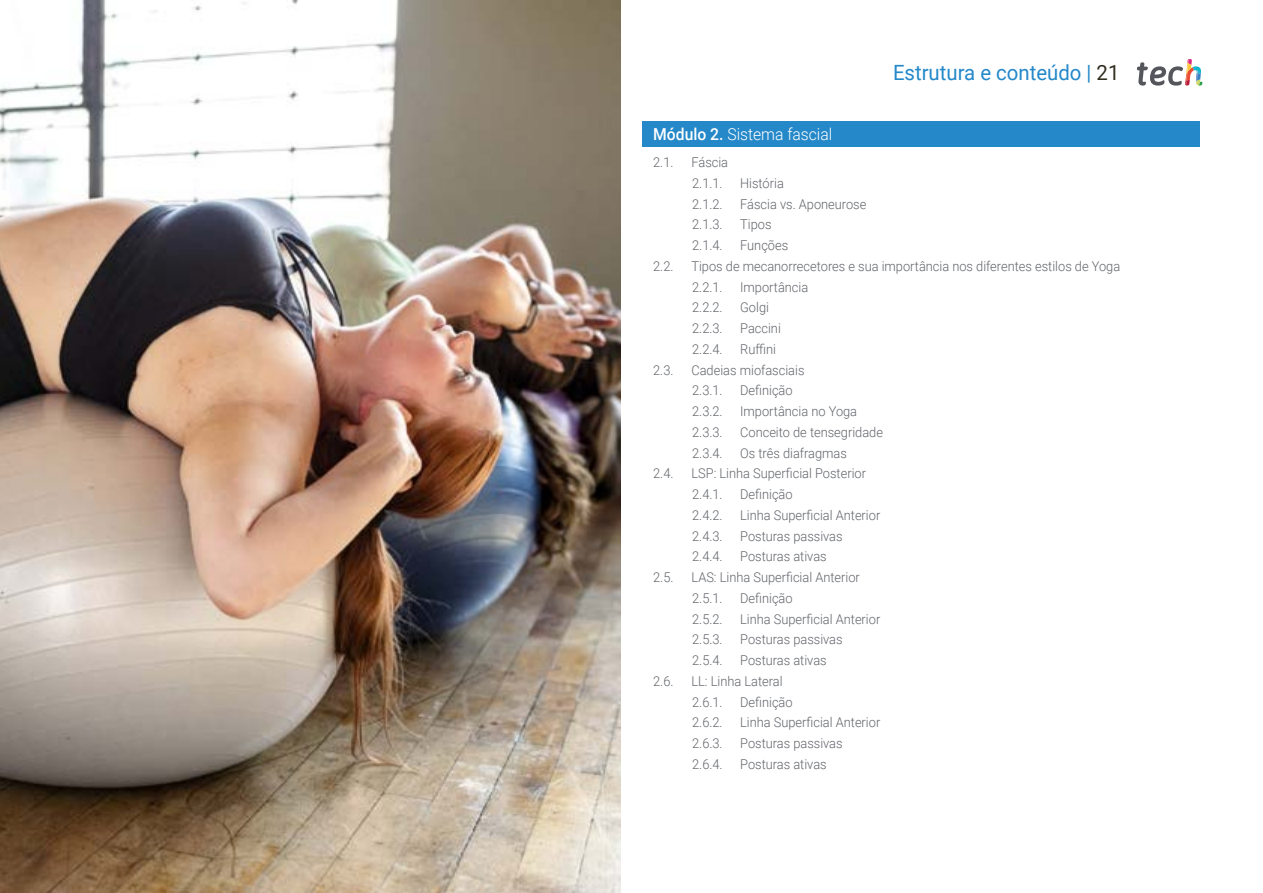
<style>
.page{position:relative;width:1263px;height:893px;background:#fff}
.page>*{position:absolute;margin:0;border:0;box-sizing:border-box;transform-origin:0 0}
.t1{font:21px "Roboto";color:#2488c9}
.t2{font:300 16.5px "Roboto";color:#fff;scale:.95 1}
.t3{font:300 13.5px/20.7px "Roboto";color:#61646a;scale:.95 1}
.s1{font-weight:500}
.s2{color:#312e20}
</style>
<div class="page">
<img style="left:0;top:0;width:621px;height:893px">
<div style="left:642px;top:121px;width:557px;height:25px;background:#2488c9"></div>
<svg style="left:1137px;top:59px;width:65px;height:27px"></svg>
<p class="t2" style="left:653px;top:123px;width:190px"><span class="s1">Módulo 2.</span> Sistema fascial</p>
<p class="t3" style="left:653px;top:151px;width:23px">2.1.</p>
<p class="t3" style="left:691px;top:151px;width:40px">Fáscia<br>2.1.1.</p>
<p class="t3" style="left:740px;top:172px;width:47px">História</p>
<p class="t3" style="left:692px;top:193px;width:34px">2.1.2.</p>
<p class="t3" style="left:740px;top:193px;width:134px">Fáscia vs. Aponeurose</p>
<p class="t3" style="left:692px;top:214px;width:34px">2.1.3.</p>
<p class="t3" style="left:740px;top:214px;width:34px">Tipos</p>
<p class="t3" style="left:692px;top:234px;width:34px">2.1.4.</p>
<p class="t3" style="left:740px;top:234px;width:52px">Funções</p>
<h1 class="t1" style="left:893px;top:57px;width:228px">Estrutura e conteúdo | <span class="s2">21</span></h1>
<p class="t3" style="left:653px;top:255px;width:23px">2.2.</p>
<p class="t3" style="left:691px;top:255px;width:453px">Tipos de mecanorrecetores e sua importância nos diferentes estilos de Yoga<br>2.2.1.</p>
<p class="t3" style="left:740px;top:276px;width:73px">Importância</p>
<p class="t3" style="left:692px;top:297px;width:34px">2.2.2.</p>
<p class="t3" style="left:740px;top:297px;width:32px">Golgi</p>
<p class="t3" style="left:692px;top:317px;width:34px">2.2.3.</p>
<p class="t3" style="left:740px;top:317px;width:44px">Paccini</p>
<p class="t3" style="left:692px;top:338px;width:34px">2.2.4.</p>
<p class="t3" style="left:740px;top:338px;width:39px">Ruffini</p>
<p class="t3" style="left:653px;top:359px;width:23px">2.3.</p>
<p class="t3" style="left:691px;top:359px;width:121px">Cadeias miofasciais<br>2.3.1.</p>
<p class="t3" style="left:740px;top:380px;width:57px">Definição</p>
<p class="t3" style="left:692px;top:400px;width:34px">2.3.2.</p>
<p class="t3" style="left:740px;top:400px;width:125px">Importância no Yoga</p>
<p class="t3" style="left:692px;top:421px;width:34px">2.3.3.</p>
<p class="t3" style="left:740px;top:421px;width:152px">Conceito de tensegridade</p>
<p class="t3" style="left:692px;top:442px;width:34px">2.3.4.</p>
<p class="t3" style="left:740px;top:442px;width:114px">Os três diafragmas</p>
<p class="t3" style="left:653px;top:463px;width:23px">2.4.</p>
<p class="t3" style="left:691px;top:463px;width:185px">LSP: Linha Superficial Posterior<br>2.4.1.</p>
<p class="t3" style="left:740px;top:483px;width:57px">Definição</p>
<p class="t3" style="left:692px;top:504px;width:34px">2.4.2.</p>
<p class="t3" style="left:740px;top:504px;width:149px">Linha Superficial Anterior</p>
<p class="t3" style="left:692px;top:525px;width:34px">2.4.3.</p>
<p class="t3" style="left:740px;top:525px;width:109px">Posturas passivas</p>
<p class="t3" style="left:692px;top:546px;width:34px">2.4.4.</p>
<p class="t3" style="left:740px;top:546px;width:93px">Posturas ativas</p>
<p class="t3" style="left:653px;top:566px;width:23px">2.5.</p>
<p class="t3" style="left:691px;top:566px;width:179px">LAS: Linha Superficial Anterior<br>2.5.1.</p>
<p class="t3" style="left:740px;top:587px;width:57px">Definição</p>
<p class="t3" style="left:692px;top:608px;width:34px">2.5.2.</p>
<p class="t3" style="left:740px;top:608px;width:149px">Linha Superficial Anterior</p>
<p class="t3" style="left:692px;top:629px;width:34px">2.5.3.</p>
<p class="t3" style="left:740px;top:629px;width:109px">Posturas passivas</p>
<p class="t3" style="left:692px;top:649px;width:34px">2.5.4.</p>
<p class="t3" style="left:740px;top:649px;width:93px">Posturas ativas</p>
<p class="t3" style="left:653px;top:670px;width:23px">2.6.</p>
<p class="t3" style="left:691px;top:670px;width:98px">LL: Linha Lateral<br>2.6.1.</p>
<p class="t3" style="left:740px;top:691px;width:57px">Definição</p>
<p class="t3" style="left:692px;top:712px;width:34px">2.6.2.</p>
<p class="t3" style="left:740px;top:712px;width:149px">Linha Superficial Anterior</p>
<p class="t3" style="left:692px;top:732px;width:34px">2.6.3.</p>
<p class="t3" style="left:740px;top:732px;width:109px">Posturas passivas</p>
<p class="t3" style="left:692px;top:753px;width:34px">2.6.4.</p>
<p class="t3" style="left:740px;top:753px;width:93px">Posturas ativas</p>
</div>
